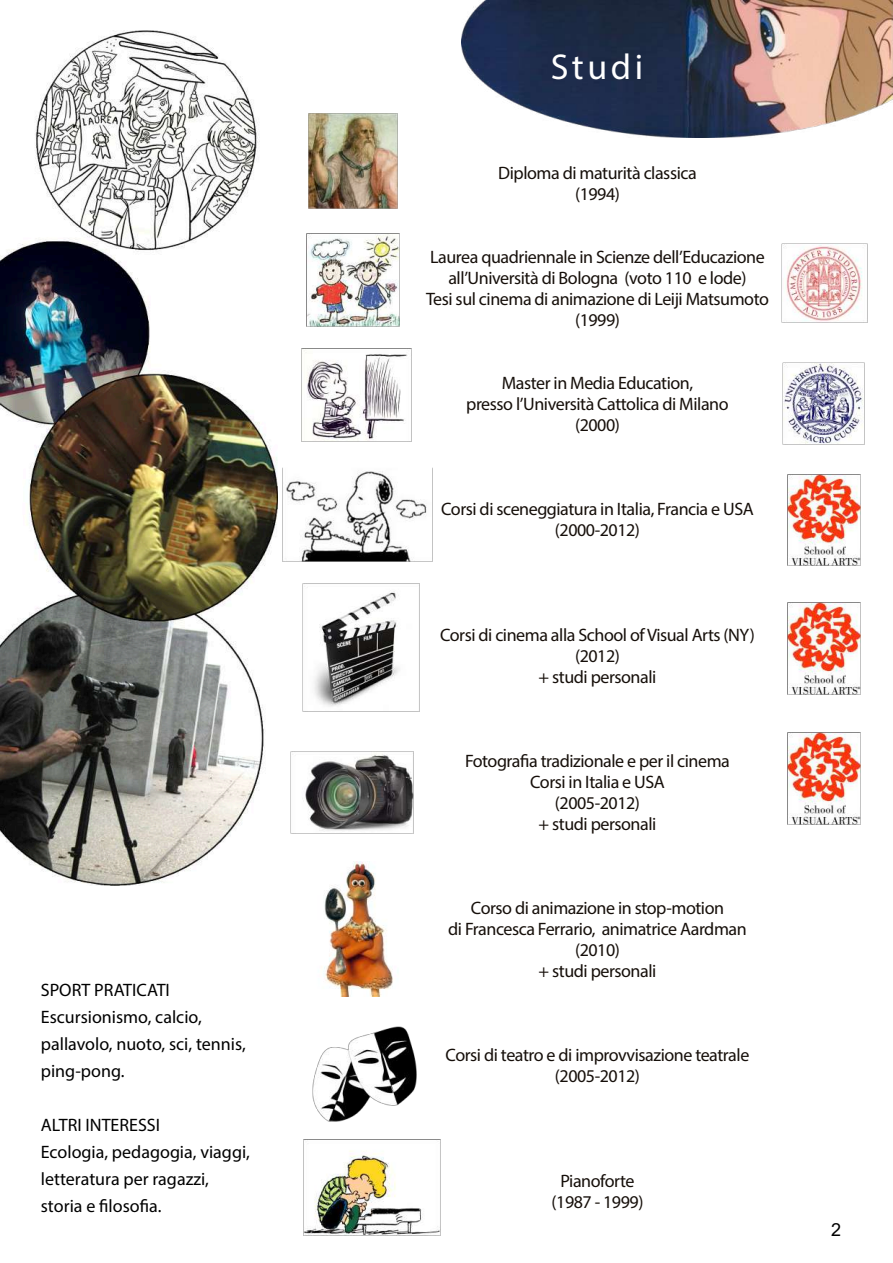
<style>
.page{position:relative;width:893px;height:1263px;background:#fff}
.page>*{position:absolute;margin:0;border:0;box-sizing:border-box;transform-origin:0 0}
.t1{font:36px "Myriad Pro";letter-spacing:.1em;color:#fff}
.t2{font:18px/21px "Myriad Pro";letter-spacing:-.025em;color:#160f0a;text-align:center}
.t3{font:18px/27px "Myriad Pro";color:#000}
.t4{font:18px "Arial";color:#000}
</style>
<div class="page">
<img style="left:303px;top:1139px;width:138px;height:96px">
<img style="left:312px;top:1026px;width:105px;height:95px">
<img style="left:302px;top:349px;width:106px;height:52px">
<img style="left:782px;top:363px;width:81px;height:81px">
<img style="left:323px;top:862px;width:70px;height:134px">
<img style="left:290px;top:752px;width:123px;height:82px">
<img style="left:282px;top:401px;width:151px;height:161px">
<img style="left:302px;top:583px;width:117px;height:128px">
<img style="left:788px;top:474px;width:72px;height:92px">
<img style="left:788px;top:603px;width:72px;height:91px">
<img style="left:788px;top:733px;width:72px;height:91px">
<img style="left:306px;top:234px;width:94px;height:93px">
<img style="left:309px;top:114px;width:89px;height:95px">
<img style="left:781px;top:243px;width:86px;height:79px">
<img style="left:462px;top:0;width:431px;height:137px">
<img style="left:0;top:30px;width:277px;height:855px">
<p class="t3" style="left:41px;top:978px;width:206px">SPORT PRATICATI<br>Escursionismo, calcio, pallavolo, nuoto, sci, tennis, ping-pong.</p>
<p class="t3" style="left:41px;top:1113px;width:211px">ALTRI INTERESSI<br>Ecologia, pedagogia, viaggi, letteratura per ragazzi, storia e filosofia.</p>
<h1 class="t1" style="left:551px;top:52px;width:94px">Studi</h1>
<p class="t2" style="left:498px;top:164px;width:200px">Diploma di maturità classica (1994)</p>
<p class="t2" style="left:426px;top:248px;width:344px">Laurea quadriennale in Scienze dell’Educazione all’Università di Bologna (voto 110 e lode)<br>Tesi sul cinema di animazione di Leiji Matsumoto (1999)</p>
<p class="t2" style="left:466px;top:374px;width:264px">Master in Media Education,<br>presso l’Università Cattolica di Milano (2000)</p>
<p class="t2" style="left:441px;top:500px;width:314px">Corsi di sceneggiatura in Italia, Francia e USA (2000-2012)</p>
<p class="t2" style="left:440px;top:626px;width:316px">Corsi di cinema alla School of Visual Arts (NY) (2012)<br>+ studi personali</p>
<p class="t2" style="left:465px;top:752px;width:266px">Fotografia tradizionale e per il cinema<br>Corsi in Italia e USA<br>(2005-2012)<br>+ studi personali</p>
<p class="t2" style="left:448px;top:899px;width:300px">Corso di animazione in stop-motion<br>di Francesca Ferrario, animatrice Aardman (2010)<br>+ studi personali</p>
<p class="t2" style="left:446px;top:1046px;width:305px">Corsi di teatro e di improvvisazione teatrale (2005-2012)</p>
<p class="t2" style="left:551px;top:1172px;width:93px">Pianoforte (1987 - 1999)</p>
<p class="t4" style="left:831px;top:1222px;width:12px">2</p>
</div>
